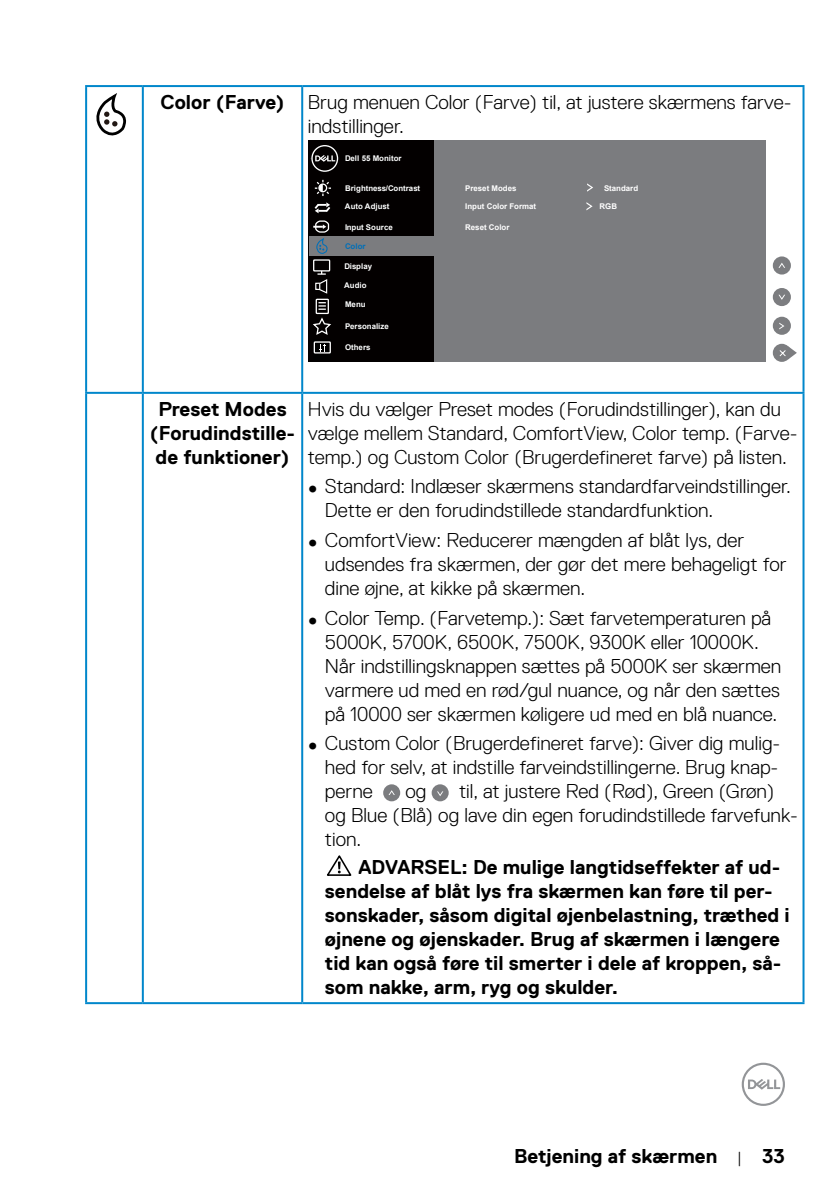
<style>
.page{position:relative;width:840px;height:1191px;background:#fff}
.page>*{position:absolute;margin:0;border:0;box-sizing:border-box;transform-origin:0 0}
.text_OSD_table{font:300 20px/24px "Dell Replica";color:#000}
.Table_Head{font:700 20px/24px "Dell Replica";color:#000;text-align:center}
.Table_Paragraph{font:700 20px "Dell Replica";color:#000}
.t1{font:700 7.8px "Arial";color:#fff}
.t2{font:700 7.8px "Arial";color:#006fb8}
.s1{font-family:"Museo Sans For Dell 300";font-weight:400}
.s2{font-weight:300;font-size:16px}
</style>
<div class="page">
<svg style="left:741px;top:1062px;width:43px;height:44px"></svg>
<hr style="left:85px;top:85px;width:58px;height:2px;background:#0087cb">
<hr style="left:85px;top:87px;width:2px;height:305px;background:#0087cb">
<hr style="left:142px;top:87px;width:2px;height:305px;background:#0087cb">
<hr style="left:85px;top:392px;width:58px;height:2px;background:#0087cb">
<hr style="left:85px;top:394px;width:2px;height:608px;background:#0087cb">
<hr style="left:142px;top:394px;width:2px;height:608px;background:#0087cb">
<hr style="left:85px;top:1002px;width:58px;height:2px;background:#0087cb">
<hr style="left:143px;top:85px;width:159px;height:2px;background:#0087cb">
<hr style="left:302px;top:85px;width:502px;height:2px;background:#0087cb">
<hr style="left:301px;top:87px;width:2px;height:305px;background:#0087cb">
<hr style="left:802px;top:87px;width:2px;height:305px;background:#0087cb">
<hr style="left:143px;top:392px;width:159px;height:2px;background:#0087cb">
<hr style="left:302px;top:392px;width:502px;height:2px;background:#0087cb">
<hr style="left:301px;top:394px;width:2px;height:608px;background:#0087cb">
<hr style="left:802px;top:394px;width:2px;height:608px;background:#0087cb">
<hr style="left:143px;top:1002px;width:159px;height:2px;background:#0087cb">
<hr style="left:302px;top:1002px;width:502px;height:2px;background:#0087cb">
<svg style="left:96px;top:93px;width:30px;height:43px"></svg>
<div style="left:308px;top:140px;width:457px;height:222px;background:#7b7c7f"></div>
<div style="left:308px;top:140px;width:126px;height:222px;background:#030000"></div>
<svg style="left:319px;top:344px;width:6px;height:7px"></svg>
<div style="left:313px;top:341px;width:18px;height:13px;border:1px solid #fff"></div>
<svg style="left:314px;top:180px;width:17px;height:16px"></svg>
<div style="left:315px;top:298px;width:14px;height:16px;border:1px solid #fff"></div>
<svg style="left:318px;top:302px;width:7px;height:8px"></svg>
<svg style="left:313px;top:317px;width:18px;height:18px"></svg>
<svg style="left:311px;top:145px;width:27px;height:27px"></svg>
<svg style="left:314px;top:202px;width:17px;height:12px"></svg>
<svg style="left:313px;top:224px;width:13px;height:5px"></svg>
<div style="left:315px;top:220px;width:14px;height:13px;border:1px solid #fff;border-radius:4px"></div>
<div style="left:308px;top:236px;width:127px;height:20px;background:#7b7c7f"></div>
<div style="left:313px;top:259px;width:17px;height:13px;border:1px solid #fff"></div>
<svg style="left:587px;top:183px;width:6px;height:9px"></svg>
<svg style="left:586px;top:202px;width:6px;height:8px"></svg>
<svg style="left:314px;top:238px;width:13px;height:56px"></svg>
<div style="left:772px;top:256px;width:18px;height:18px;background:#7c7d80;border-radius:50%"></div>
<svg style="left:778px;top:263px;width:6px;height:5px"></svg>
<div style="left:772px;top:288px;width:18px;height:18px;background:#7c7d80;border-radius:50%"></div>
<svg style="left:779px;top:295px;width:5px;height:5px"></svg>
<div style="left:772px;top:317px;width:18px;height:18px;background:#7c7d80;border-radius:50%"></div>
<svg style="left:779px;top:323px;width:5px;height:6px"></svg>
<svg style="left:772px;top:344px;width:18px;height:18px"></svg>
<svg style="left:778px;top:346px;width:18px;height:14px"></svg>
<div style="left:383px;top:784px;width:17px;height:17px;background:#7b7c7f;border-radius:50%"></div>
<svg style="left:388px;top:790px;width:6px;height:5px"></svg>
<div style="left:431px;top:784px;width:17px;height:17px;background:#7b7c7f;border-radius:50%"></div>
<svg style="left:437px;top:791px;width:6px;height:5px"></svg>
<svg style="left:327px;top:855px;width:25px;height:21px"></svg>
<p class="Table_Paragraph" style="left:160px;top:91px;width:125px">Color (Farve)</p>
<p class="text_OSD_table" style="left:308px;top:90px;width:485px">Brug menuen Color (Farve) til, at justere skærmens farve&shy;indstillinger.</p>
<p class="t1" style="left:345px;top:153px;width:58px">Dell 55 Monitor</p>
<p class="t1" style="left:345px;top:183px;width:77px">Brightness/Contrast</p>
<p class="t1" style="left:345px;top:201px;width:46px">Auto Adjust</p>
<p class="t1" style="left:345px;top:222px;width:49px">Input Source</p>
<p class="t2" style="left:345px;top:241px;width:22px">Color</p>
<p class="t1" style="left:344px;top:261px;width:29px">Display</p>
<p class="t1" style="left:344px;top:280px;width:24px">Audio</p>
<p class="t1" style="left:345px;top:299px;width:22px">Menu</p>
<p class="t1" style="left:345px;top:321px;width:45px">Personalize</p>
<p class="t1" style="left:345px;top:342px;width:27px">Others</p>
<p class="t1" style="left:465px;top:183px;width:53px">Preset Modes</p>
<p class="t1" style="left:603px;top:183px;width:36px">Standard</p>
<p class="t1" style="left:465px;top:201px;width:72px">Input Color Format</p>
<p class="t1" style="left:599px;top:201px;width:19px">RGB</p>
<p class="t1" style="left:465px;top:222px;width:46px">Reset Color</p>
<p class="Table_Head" style="left:150px;top:397px;width:147px">Preset Modes (Forudindstille&shy;de funktioner)</p>
<p class="text_OSD_table" style="left:308px;top:397px;width:491px">Hvis du vælger Preset modes (Forudindstillinger), kan du vælge mellem Standard, ComfortView, Color temp. (Farve&shy;temp.) og Custom Color (Brugerdefineret farve) på listen.</p>
<p class="text_OSD_table" style="left:325px;top:474px;width:467px;text-indent:-17px"><span class="s1">∞</span> Standard: Indlæser skærmens standardfarveindstillinger.<br>Dette er den forudindstillede standardfunktion.</p>
<p class="text_OSD_table" style="left:325px;top:528px;width:463px;text-indent:-17px"><span class="s1">∞</span> ComfortView: Reducerer mængden af blåt lys, der udsendes fra skærmen, der gør det mere behageligt for dine øjne, at kikke på skærmen.</p>
<p class="text_OSD_table" style="left:325px;top:606px;width:457px;text-indent:-17px"><span class="s1">∞</span> Color Temp. (Farvetemp.): Sæt farvetemperaturen på 5000K, 5700K, 6500K, 7500K, 9300K eller 10000K.<br>Når indstillingsknappen sættes på 5000K ser skærmen varmere ud med en rød/gul nuance, og når den sættes på 10000 ser skærmen køligere ud med en blå nuance.</p>
<p class="text_OSD_table" style="left:325px;top:731px;width:456px;text-align:justify;text-indent:-17px"><span class="s1">∞</span> Custom Color (Brugerdefineret farve): Giver dig mulig&shy;hed for selv, at indstille farveindstillingerne. Brug knap&shy;perne</p>
<p class="text_OSD_table" style="left:325px;top:779px;width:474px;text-indent:134px">til, at justere Red (Rød), Green (Grøn) og Blue (Blå) og lave din egen forudindstillede farvefunk&shy;tion.</p>
<p class="Table_Head" style="left:325px;top:855px;width:466px;text-align:left;text-indent:34px">ADVARSEL: De mulige langtidseffekter af ud&shy;sendelse af blåt lys fra skærmen kan føre til per&shy;sonskader, såsom digital øjenbelastning, træthed i øjnene og øjenskader. Brug af skærmen i længere tid kan også føre til smerter i dele af kroppen, så&shy;som nakke, arm, ryg og skulder.</p>
<p class="text_OSD_table" style="left:405px;top:779px;width:22px">og</p>
<p class="Table_Head" style="left:514px;top:1143px;width:272px">Betjening af skærmen <span class="s2">|</span> 33</p>
</div>
